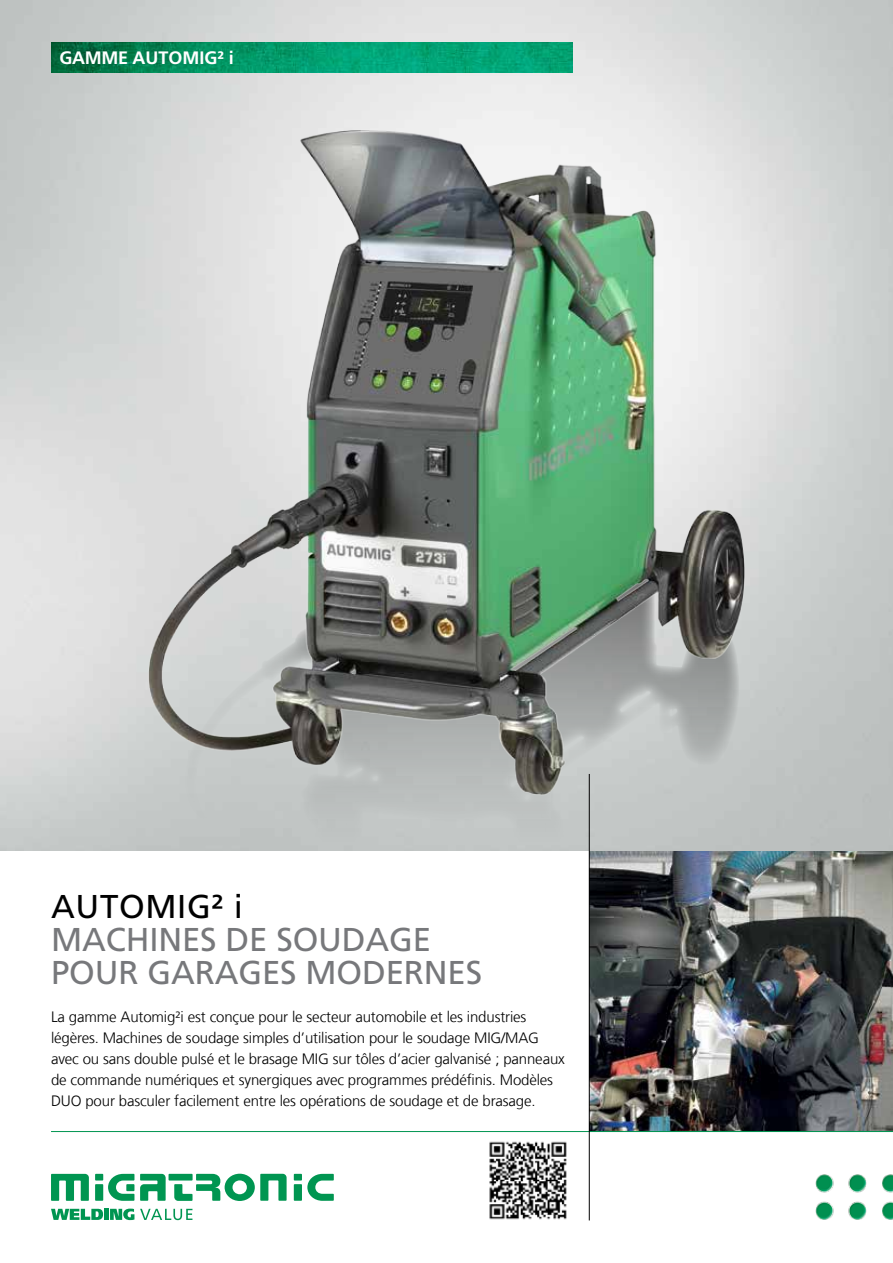
<style>
.page{position:relative;width:893px;height:1263px;background:#fff}
.page>*{position:absolute;margin:0;border:0;box-sizing:border-box;transform-origin:0 0}
.t1{font:33px/33px "Frutiger LT Pro";letter-spacing:-.005em;color:#77787b}
.t2{font:33px "Frutiger LT Pro";letter-spacing:.02em;color:#000}
.t3{font:700 18px "Frutiger LT Pro";color:#fff}
.t4{font:300 15px/21px "Frutiger LT Com";letter-spacing:-.01em;color:#000}
</style>
<div class="page">
<img style="left:590px;top:850px;width:303px;height:281px">
<img style="left:489px;top:1141px;width:78px;height:79px">
<img style="left:0;top:0;width:893px;height:850px">
<img style="left:51px;top:43px;width:522px;height:29px">
<div style="left:95px;top:1174px;width:8px;height:6px;background:#009551"></div>
<div style="left:95px;top:1184px;width:8px;height:17px;background:#009551"></div>
<div style="left:294px;top:1174px;width:8px;height:6px;background:#009551"></div>
<div style="left:294px;top:1184px;width:8px;height:17px;background:#009551"></div>
<svg style="left:108px;top:1174px;width:26px;height:27px"></svg>
<svg style="left:307px;top:1174px;width:27px;height:27px"></svg>
<svg style="left:140px;top:1174px;width:26px;height:27px"></svg>
<svg style="left:51px;top:1174px;width:38px;height:27px"></svg>
<div style="left:169px;top:1174px;width:24px;height:6px;background:#009551"></div>
<svg style="left:174px;top:1174px;width:113px;height:27px"></svg>
<svg style="left:51px;top:1209px;width:52px;height:11px"></svg>
<div style="left:104px;top:1209px;width:5px;height:11px;background:#009551"></div>
<svg style="left:110px;top:1208px;width:24px;height:12px"></svg>
<svg style="left:140px;top:1209px;width:52px;height:11px"></svg>
<img style="left:815px;top:1174px;width:78px;height:46px">
<hr style="left:51px;top:1131px;width:842px;height:1px;background:#009551">
<hr style="left:589px;top:774px;width:1px;height:446px;background:#000">
<div style="left:173px;top:806px;width:577px;height:44px;background:#c1c5c4"></div>
<img style="left:136px;top:118px;width:621px;height:688px">
<p class="t3" style="left:60px;top:47px;width:176px">GAMME AUTOMIG² i</p>
<h1 class="t2" style="left:51px;top:887px;width:194px">AUTOMIG² i</h1>
<h1 class="t1" style="left:51px;top:923px;width:433px">MACHINES DE SOUDAGE<br>POUR GARAGES MODERNES</h1>
<p class="t4" style="left:51px;top:1006px;width:515px">La gamme Automig²i est conçue pour le secteur automobile et les industries légères. Machines de soudage simples d’utilisation pour le soudage MIG/MAG avec ou sans double pulsé et le brasage MIG sur tôles d’acier galvanisé ; panneaux de commande numériques et synergiques avec programmes prédéfinis. Modèles DUO pour basculer facilement entre les opérations de soudage et de brasage.</p>
</div>
